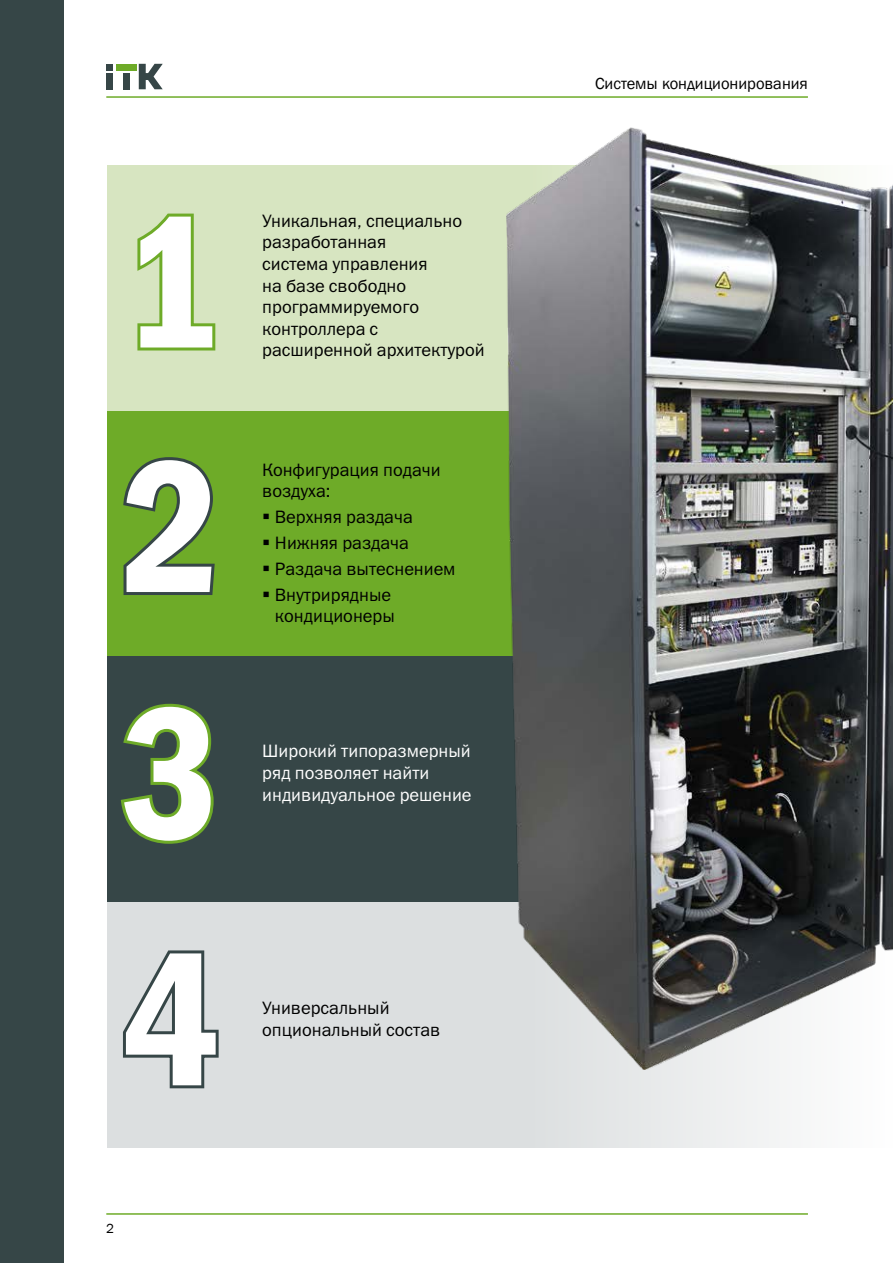
<style>
.page{position:relative;width:893px;height:1263px;background:#fff}
.page>*{position:absolute;margin:0;border:0;box-sizing:border-box;transform-origin:0 0}
.t1{font:189.15px/245.9px "Franklin Gothic Demi Cond C";color:#fff;text-align:justify}
.t2{font:18px/21.6px "Franklin Gothic Book C";color:#000}
.t3{font:18px/21.6px "Franklin Gothic Book C";color:#fff}
.t4{font:16.5px "Franklin Gothic";color:#000}
.t5{font:13.5px "Franklin Gothic";color:#000}
</style>
<div class="page">
<div style="left:0;top:0;width:64px;height:1263px;background:#364647"></div>
<div style="left:106px;top:73px;width:7px;height:16px;background:#364647"></div>
<div style="left:106px;top:64px;width:7px;height:7px;background:#364647"></div>
<div style="left:123px;top:73px;width:6px;height:16px;background:#364647"></div>
<div style="left:116px;top:64px;width:20px;height:7px;background:#6eab28"></div>
<svg style="left:139px;top:64px;width:24px;height:25px"></svg>
<hr style="left:106px;top:96px;width:702px;height:2px;background:#6eab28">
<hr style="left:106px;top:1213px;width:702px;height:2px;background:#6eab28">
<div style="left:107px;top:411px;width:786px;height:245px;background:#6eab28"></div>
<div style="left:107px;top:165px;width:786px;height:246px;background:#d7e5c1"></div>
<div style="left:107px;top:902px;width:786px;height:246px;background:linear-gradient(to right,#d3d7d8,#f4f5f5)"></div>
<div style="left:107px;top:656px;width:786px;height:246px;background:#364647"></div>
<svg style="left:137px;top:213px;width:79px;height:138px"></svg>
<svg style="left:123px;top:457px;width:92px;height:138px"></svg>
<svg style="left:120px;top:703px;width:94px;height:141px"></svg>
<svg style="left:120px;top:945px;width:102px;height:146px;background:#b6bcbd"></svg>
<img style="left:506px;top:128px;width:387px;height:941px">
<h1 class="t1" style="left:121px;top:157px;width:102px">1<br>2<br>3<br>4</h1>
<p class="t2" style="left:262px;top:210px;width:224px">Уникальная, специально разработанная<br>система управления<br>на базе свободно программируемого контроллера с расширенной архитектурой</p>
<p class="t2" style="left:262px;top:458px;width:180px">Конфигурация подачи воздуха:</p>
<p class="t2" style="left:275px;top:504px;width:182px;line-height:25.8px">Верхняя раздача<br>Нижняя раздача<br>Раздача вытеснением<br>Внутрирядные</p>
<p class="t2" style="left:275px;top:605px;width:121px">кондиционеры</p>
<p class="t3" style="left:262px;top:740px;width:211px">Широкий типоразмерный ряд позволяет найти индивидуальное решение</p>
<p class="t2" style="left:262px;top:997px;width:180px">Универсальный опциональный состав</p>
<p class="t5" style="left:106px;top:1220px;width:9px">2</p>
<p class="t4" style="left:595px;top:74px;width:214px">Системы кондиционирования</p>
</div>
